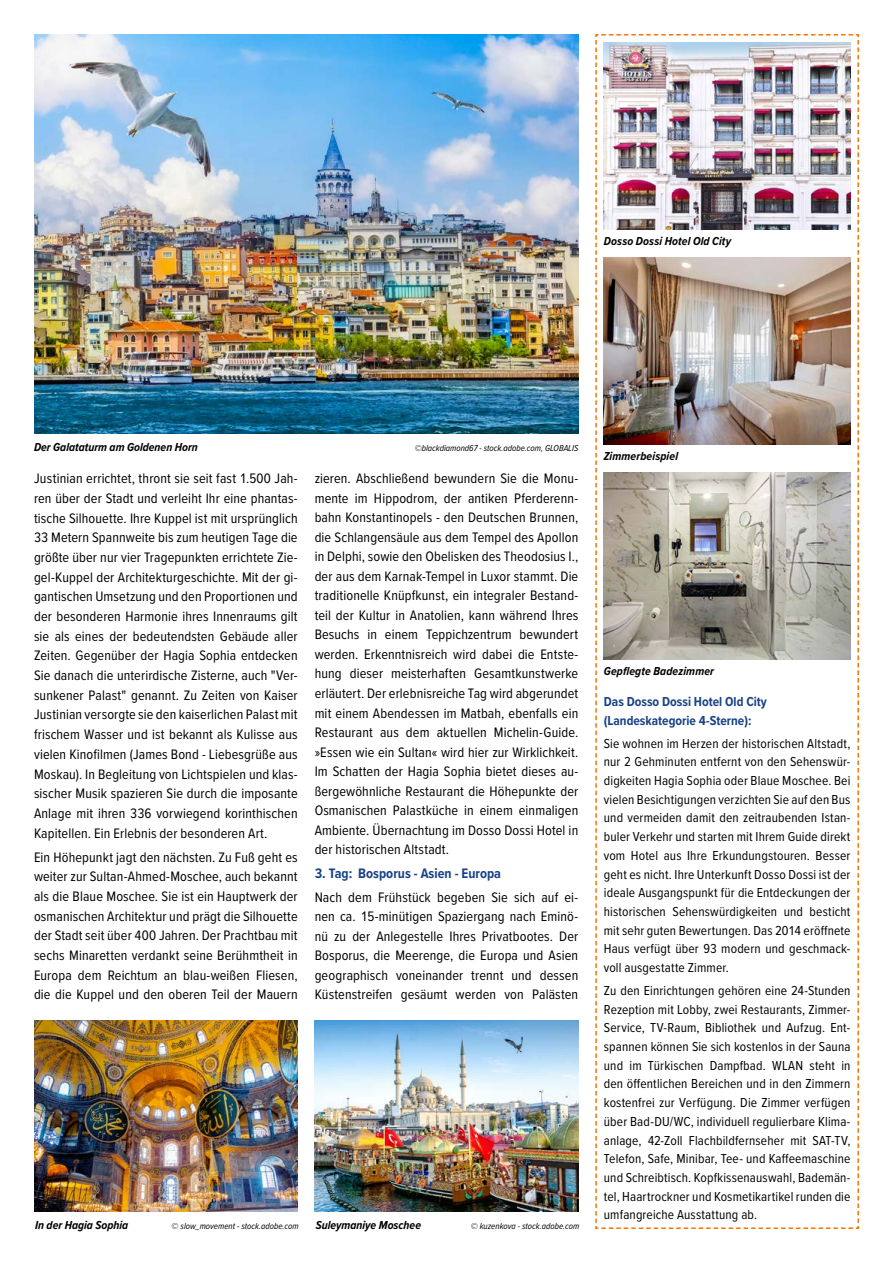
<style>
.page{position:relative;width:893px;height:1263px;background:#fff}
.page>*{position:absolute;margin:0;border:0;box-sizing:border-box;transform-origin:0 0}
.t1{font:14.25px/19.6px "Proxima Nova Cond";letter-spacing:.01em;color:#000;text-align:justify}
.t2{font:700 14.25px "Proxima Nova Cond";color:#184287}
.t3{font:13.5px/18.8px "Proxima Nova Cond";letter-spacing:.01em;color:#000;text-align:justify}
.t4{font:700 13.5px/18.8px "Proxima Nova Cond";color:#184287}
.t5{font:italic 700 12px "Proxima Nova Cond";color:#000}
.t6{font:italic 9px "Proxima Nova Cond";color:#000}
</style>
<div class="page">
<img style="left:34px;top:34px;width:544px;height:400px">
<svg style="left:595px;top:34px;width:264px;height:1195px"></svg>
<img style="left:604px;top:43px;width:246px;height:187px">
<img style="left:604px;top:257px;width:246px;height:187px">
<img style="left:604px;top:472px;width:246px;height:187px">
<img style="left:34px;top:1020px;width:264px;height:192px">
<img style="left:315px;top:1020px;width:263px;height:192px">
<p class="t5" style="left:604px;top:233px;width:129px">Dosso Dossi Hotel Old City</p>
<p class="t5" style="left:34px;top:438px;width:165px">Der Galataturm am Goldenen Horn</p>
<p class="t6" style="left:415px;top:441px;width:165px">©blackdiamond67 - stock.adobe.com, GLOBALIS</p>
<p class="t1" style="left:34px;top:468px;width:265px">Justinian errichtet, thront sie seit fast 1.500 Jah&shy;ren über der Stadt und verleiht Ihr eine phantas&shy;tische Silhouette. Ihre Kuppel ist mit ursprünglich 33 Metern Spannweite bis zum heutigen Tage die größte über nur vier Tragepunkten errichtete Zie&shy;gel-Kuppel der Architekturgeschichte. Mit der gi&shy;gantischen Umsetzung und den Proportionen und der besonderen Harmonie ihres Innenraums gilt sie als eines der bedeutendsten Gebäude aller Zeiten. Gegenüber der Hagia Sophia entdecken Sie danach die unterirdische Zisterne, auch "Ver&shy;sunkener Palast" genannt. Zu Zeiten von Kaiser Justinian versorgte sie den kaiserlichen Palast mit frischem Wasser und ist bekannt als Kulisse aus vielen Kinofilmen (James Bond - Liebesgrüße aus Moskau). In Begleitung von Lichtspielen und klas&shy;sischer Musik spazieren Sie durch die imposante Anlage mit ihren 336 vorwiegend korinthischen Kapitellen. Ein Erlebnis der besonderen Art.</p>
<p class="t1" style="left:34px;top:846px;width:265px">Ein Höhepunkt jagt den nächsten. Zu Fuß geht es weiter zur Sultan-Ahmed-Moschee, auch bekannt als die Blaue Moschee. Sie ist ein Hauptwerk der osmanischen Architektur und prägt die Silhouette der Stadt seit über 400 Jahren. Der Prachtbau mit sechs Minaretten verdankt seine Berühmtheit in Europa dem Reichtum an blau-weißen Fliesen, die die Kuppel und den oberen Teil der Mauern</p>
<p class="t1" style="left:315px;top:468px;width:265px">zieren. Abschließend bewundern Sie die Monu&shy;mente im Hippodrom, der antiken Pferderenn&shy;bahn Konstantinopels - den Deutschen Brunnen, die Schlangensäule aus dem Tempel des Apollon in Delphi, sowie den Obelisken des Theodosius I., der aus dem Karnak-Tempel in Luxor stammt. Die traditionelle Knüpfkunst, ein integraler Bestand&shy;teil der Kultur in Anatolien, kann während Ihres Besuchs in einem Teppichzentrum bewundert werden. Erkenntnisreich wird dabei die Entste&shy;hung dieser meisterhaften Gesamtkunstwerke erläutert. Der erlebnisreiche Tag wird abgerundet mit einem Abendessen im Matbah, ebenfalls ein Restaurant aus dem aktuellen Michelin-Guide. »Essen wie ein Sultan« wird hier zur Wirklichkeit.<br>Im Schatten der Hagia Sophia bietet dieses au&shy;ßergewöhnliche Restaurant die Höhepunkte der Osmanischen Palastküche in einem einmaligen Ambiente. Übernachtung im Dosso Dossi Hotel in der historischen Altstadt.</p>
<p class="t2" style="left:315px;top:863px;width:188px">3. Tag: Bosporus - Asien - Europa</p>
<p class="t1" style="left:315px;top:887px;width:265px">Nach dem Frühstück begeben Sie sich auf ei&shy;nen ca. 15-minütigen Spaziergang nach Eminö&shy;nü zu der Anlegestelle Ihres Privatbootes. Der Bosporus, die Meerenge, die Europa und Asien geographisch voneinander trennt und dessen Küstenstreifen gesäumt werden von Palästen</p>
<p class="t5" style="left:35px;top:1216px;width:95px">In der Hagia Sophia</p>
<p class="t6" style="left:172px;top:1219px;width:129px">© slow_movement - stock.adobe.com</p>
<p class="t5" style="left:316px;top:1216px;width:107px">Suleymaniye Moschee</p>
<p class="t6" style="left:471px;top:1219px;width:110px">© kuzenkova - stock.adobe.com</p>
<p class="t5" style="left:604px;top:447px;width:76px">Zimmerbeispiel</p>
<p class="t5" style="left:604px;top:662px;width:112px">Gepflegte Badezimmer</p>
<p class="t4" style="left:604px;top:692px;width:165px">Das Dosso Dossi Hotel Old City (Landeskategorie 4-Sterne):</p>
<p class="t3" style="left:604px;top:733px;width:248px">Sie wohnen im Herzen der historischen Altstadt, nur 2 Gehminuten entfernt von den Sehenswür&shy;digkeiten Hagia Sophia oder Blaue Moschee. Bei vielen Besichtigungen verzichten Sie auf den Bus und vermeiden damit den zeitraubenden Istan&shy;buler Verkehr und starten mit Ihrem Guide direkt vom Hotel aus Ihre Erkundungstouren. Besser geht es nicht. Ihre Unterkunft Dosso Dossi ist der ideale Ausgangspunkt für die Entdeckungen der historischen Sehenswürdigkeiten und besticht mit sehr guten Bewertungen. Das 2014 eröffnete Haus verfügt über 93 modern und geschmack&shy;voll ausgestatte Zimmer.</p>
<p class="t3" style="left:604px;top:980px;width:248px">Zu den Einrichtungen gehören eine 24-Stunden Rezeption mit Lobby, zwei Restaurants, Zimmer-Service, TV-Raum, Bibliothek und Aufzug. Ent&shy;spannen können Sie sich kostenlos in der Sauna und im Türkischen Dampfbad. WLAN steht in den öffentlichen Bereichen und in den Zimmern kostenfrei zur Verfügung. Die Zimmer verfügen über Bad-DU/WC, individuell regulierbare Klima&shy;anlage, 42-Zoll Flachbildfernseher mit SAT-TV, Telefon, Safe, Minibar, Tee- und Kaffeemaschine und Schreibtisch. Kopfkissenauswahl, Bademän&shy;tel, Haartrockner und Kosmetikartikel runden die umfangreiche Ausstattung ab.</p>
</div>
